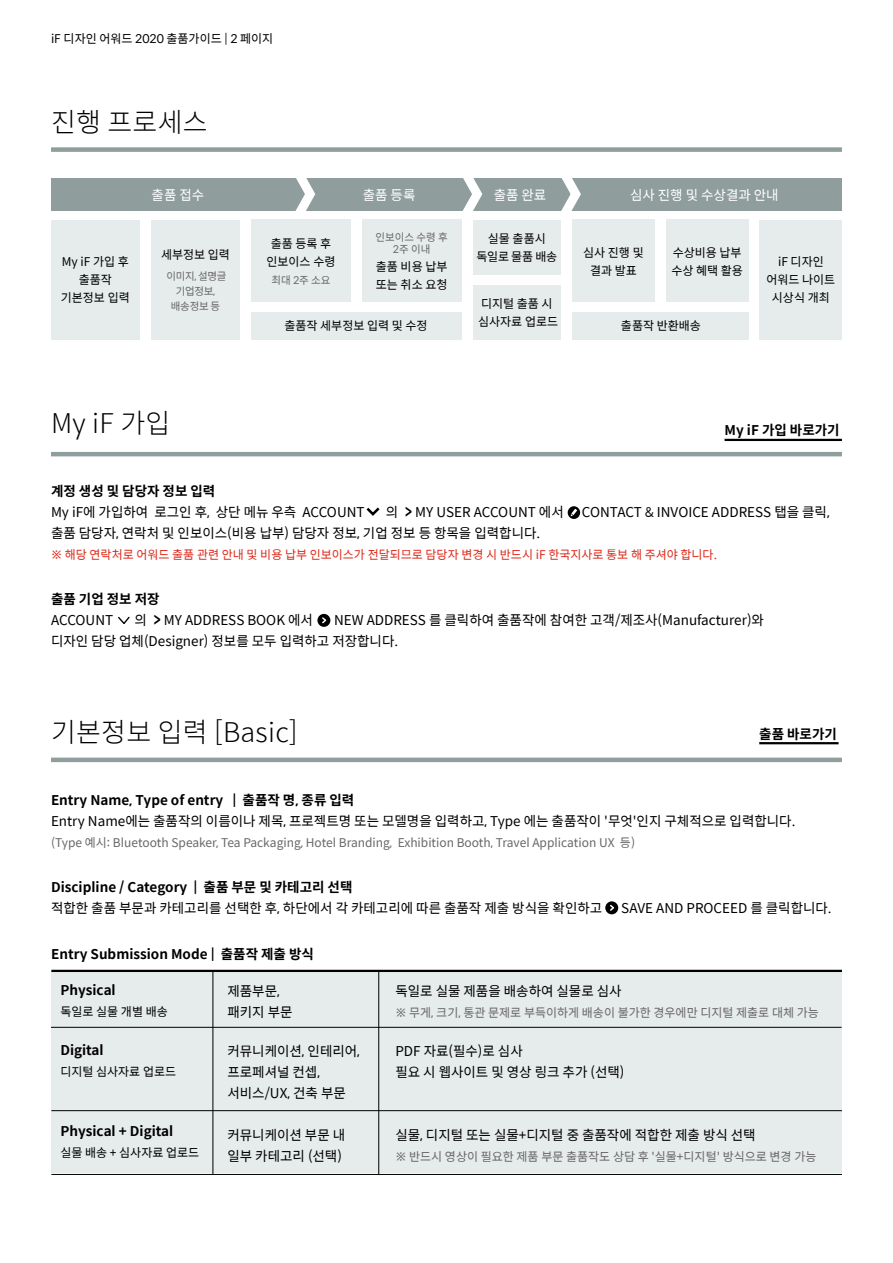
<style>
.page{position:relative;width:893px;height:1263px;background:#fff}
.page>*{position:absolute;margin:0;border:0;box-sizing:border-box;transform-origin:0 0}
.t1{font:300 27px "Spoqa Han Sans";letter-spacing:.01em;color:#000}
.t2{font:13.5px/21px "Spoqa Han Sans";color:#000}
.t3{font:700 13.5px "Spoqa Han Sans";color:#000}
.t4{font:13.5px "Spoqa Han Sans";color:#fff}
.t5{font:12px/18px "Spoqa Han Sans";color:#000;text-align:center}
.t6{font:12px "Spoqa Han Sans";color:#686867}
.t7{font:12px "Spoqa Han Sans";color:#dd2a1b}
.t8{font:12px/18px "Spoqa Han Sans";letter-spacing:-.02em;color:#000;text-align:center}
.t9{font:10.5px/15px "Spoqa Han Sans";letter-spacing:-.03em;color:#686867;text-align:center}
.t10{font:10.5px/12px "Spoqa Han Sans";color:#686867;text-align:center}
.s1{font-weight:700;font-size:15px}
</style>
<div class="page">
<div style="left:51px;top:972px;width:791px;height:201px;background:#e6ebeb"></div>
<div style="left:51px;top:147px;width:791px;height:5px;background:#8f9d9d"></div>
<div style="left:51px;top:220px;width:89px;height:119px;background:#e6ebeb"></div>
<div style="left:251px;top:220px;width:99px;height:82px;background:#e6ebeb"></div>
<div style="left:362px;top:220px;width:99px;height:82px;background:#e6ebeb"></div>
<div style="left:572px;top:220px;width:82px;height:82px;background:#e6ebeb"></div>
<div style="left:666px;top:220px;width:82px;height:82px;background:#e6ebeb"></div>
<div style="left:760px;top:220px;width:82px;height:119px;background:#e6ebeb"></div>
<div style="left:51px;top:179px;width:254px;height:32px;background:#8f9d9d"></div>
<div style="left:305px;top:179px;width:168px;height:32px;background:#8f9d9d"></div>
<div style="left:473px;top:284px;width:88px;height:55px;background:#e6ebeb"></div>
<div style="left:473px;top:220px;width:88px;height:55px;background:#e6ebeb"></div>
<div style="left:251px;top:312px;width:210px;height:27px;background:#e6ebeb"></div>
<div style="left:473px;top:179px;width:94px;height:32px;background:#8f9d9d"></div>
<div style="left:567px;top:179px;width:275px;height:32px;background:#8f9d9d"></div>
<div style="left:573px;top:312px;width:176px;height:27px;background:#e6ebeb"></div>
<div style="left:151px;top:220px;width:89px;height:119px;background:#e6ebeb"></div>
<svg style="left:288px;top:178px;width:32px;height:42px"></svg>
<svg style="left:455px;top:178px;width:33px;height:46px"></svg>
<svg style="left:554px;top:178px;width:32px;height:42px"></svg>
<hr style="left:51px;top:452px;width:791px;height:4px;background:#8f9d9d">
<svg style="left:118px;top:616px;width:12px;height:8px"></svg>
<svg style="left:568px;top:506px;width:12px;height:13px"></svg>
<svg style="left:317px;top:614px;width:13px;height:13px"></svg>
<svg style="left:321px;top:616px;width:7px;height:9px"></svg>
<hr style="left:725px;top:439px;width:117px;height:2px;background:#000">
<svg style="left:605px;top:901px;width:13px;height:13px"></svg>
<svg style="left:608px;top:903px;width:7px;height:9px"></svg>
<hr style="left:51px;top:758px;width:791px;height:4px;background:#8f9d9d">
<hr style="left:759px;top:742px;width:79px;height:2px;background:#000">
<hr style="left:51px;top:1027px;width:791px;height:1px;background:#000">
<hr style="left:51px;top:1110px;width:791px;height:1px;background:#000">
<hr style="left:51px;top:1174px;width:791px;height:1px;background:#000">
<hr style="left:51px;top:970px;width:791px;height:2px;background:#000">
<hr style="left:213px;top:970px;width:1px;height:204px;background:#000">
<hr style="left:378px;top:970px;width:1px;height:204px;background:#000">
<svg style="left:366px;top:507px;width:14px;height:9px"></svg>
<p class="t5" style="left:51px;top:29px;width:224px">iF 디자인 어워드 2020 출품가이드 | 2 페이지</p>
<h1 class="t1" style="left:51px;top:107px;width:158px">진행 프로세스</h1>
<p class="t5" style="left:61px;top:253px;width:70px">My iF 가입 후 출품작 기본정보 입력</p>
<p class="t4" style="left:152px;top:187px;width:54px">출품 접수</p>
<p class="t4" style="left:363px;top:187px;width:54px">출품 등록</p>
<p class="t5" style="left:161px;top:246px;width:70px">세부정보 입력</p>
<p class="t9" style="left:166px;top:269px;width:62px">이미지, 설명글 기업정보, 배송정보 등</p>
<p class="t5" style="left:267px;top:235px;width:70px">출품 등록 후 인보이스 수령</p>
<p class="t9" style="left:271px;top:273px;width:61px">최대 2주 소요</p>
<p class="t10" style="left:375px;top:232px;width:74px">인보이스 수령 후<br>2주 이내</p>
<p class="t5" style="left:376px;top:258px;width:73px;text-align:left">출품 비용 납부 또는 취소 요청</p>
<p class="t5" style="left:284px;top:317px;width:145px">출품작 세부정보 입력 및 수정</p>
<p class="t4" style="left:494px;top:187px;width:54px">출품 완료</p>
<p class="t4" style="left:630px;top:187px;width:150px">심사 진행 및 수상결과 안내</p>
<p class="t8" style="left:476px;top:230px;width:82px">실물 출품시 독일로 물품 배송</p>
<p class="t5" style="left:478px;top:295px;width:81px;text-align:left">디지털 출품 시 심사자료 업로드</p>
<p class="t5" style="left:583px;top:244px;width:62px">심사 진행 및 결과 발표</p>
<p class="t5" style="left:671px;top:244px;width:73px;text-align:left">수상비용 납부 수상 혜택 활용</p>
<p class="t5" style="left:766px;top:253px;width:70px">iF 디자인 어워드 나이트 시상식 개최</p>
<p class="t5" style="left:621px;top:317px;width:81px">출품작 반환배송</p>
<h1 class="t1" style="left:51px;top:408px;width:121px">My iF 가입</h1>
<p class="t3" style="left:725px;top:423px;width:116px">My iF 가입 바로가기</p>
<p class="t3" style="left:51px;top:483px;width:166px">계정 생성 및 담당자 정보 입력</p>
<p class="t2" style="left:51px;top:502px;width:315px">My iF에 가입하여 로그인 후, 상단 메뉴 우측 ACCOUNT</p>
<p class="t2" style="left:386px;top:502px;width:180px">의 <span class="s1">&gt;</span> MY USER ACCOUNT 에서</p>
<p class="t2" style="left:582px;top:502px;width:249px">CONTACT &amp; INVOICE ADDRESS 탭을 클릭,</p>
<p class="t2" style="left:51px;top:523px;width:491px">출품 담당자, 연락처 및 인보이스(비용 납부) 담당자 정보, 기업 정보 등 항목을 입력합니다.</p>
<p class="t7" style="left:51px;top:548px;width:667px">※ 해당 연락처로 어워드 출품 관련 안내 및 비용 납부 인보이스가 전달되므로 담당자 변경 시 반드시 iF 한국지사로 통보 해 주셔야 합니다.</p>
<p class="t3" style="left:51px;top:591px;width:110px">출품 기업 정보 저장</p>
<p class="t2" style="left:51px;top:610px;width:64px">ACCOUNT</p>
<p class="t2" style="left:134px;top:610px;width:180px">의 <span class="s1">&gt;</span> MY ADDRESS BOOK 에서</p>
<p class="t2" style="left:51px;top:610px;width:714px;text-indent:283px">NEW ADDRESS 를 클릭하여 출품작에 참여한 고객/제조사(Manufacturer)와 디자인 담당 업체(Designer) 정보를 모두 입력하고 저장합니다.</p>
<h1 class="t1" style="left:51px;top:717px;width:248px">기본정보 입력 [Basic]</h1>
<p class="t3" style="left:759px;top:726px;width:79px">출품 바로가기</p>
<p class="t3" style="left:51px;top:793px;width:305px">Entry Name, Type of entry | 출품작 명, 종류 입력</p>
<p class="t2" style="left:51px;top:811px;width:746px">Entry Name에는 출품작의 이름이나 제목, 프로젝트명 또는 모델명을 입력하고, Type 에는 출품작이 '무엇'인지 구체적으로 입력합니다.</p>
<p class="t6" style="left:51px;top:836px;width:586px">(Type 예시: Bluetooth Speaker, Tea Packaging, Hotel Branding, Exhibition Booth, Travel Application UX 등)</p>
<p class="t3" style="left:51px;top:880px;width:303px">Discipline / Category | 출품 부문 및 카테고리 선택</p>
<p class="t2" style="left:51px;top:898px;width:553px">적합한 출품 부문과 카테고리를 선택한 후, 하단에서 각 카테고리에 따른 출품작 제출 방식을 확인하고</p>
<p class="t2" style="left:621px;top:898px;width:212px">SAVE AND PROCEED 를 클릭합니다.</p>
<p class="t3" style="left:51px;top:946px;width:264px">Entry Submission Mode | 출품작 제출 방식</p>
<p class="t3" style="left:60px;top:982px;width:57px">Physical</p>
<p class="t5" style="left:60px;top:1003px;width:109px">독일로 실물 개별 배송</p>
<p class="t3" style="left:60px;top:1042px;width:45px">Digital</p>
<p class="t5" style="left:60px;top:1063px;width:117px">디지털 심사자료 업로드</p>
<p class="t3" style="left:60px;top:1123px;width:115px">Physical + Digital</p>
<p class="t5" style="left:60px;top:1144px;width:140px">실물 배송 + 심사자료 업로드</p>
<p class="t2" style="left:227px;top:980px;width:67px">제품부문, 패키지 부문</p>
<p class="t2" style="left:227px;top:1040px;width:134px">커뮤니케이션, 인테리어, 프로페셔널 컨셉, 서비스/UX, 건축 부문</p>
<p class="t2" style="left:227px;top:1124px;width:119px">커뮤니케이션 부문 내 일부 카테고리 (선택)</p>
<p class="t2" style="left:395px;top:980px;width:228px">독일로 실물 제품을 배송하여 실물로 심사</p>
<p class="t6" style="left:395px;top:1005px;width:425px">※ 무게, 크기, 통관 문제로 부득이하게 배송이 불가한 경우에만 디지털 제출로 대체 가능</p>
<p class="t2" style="left:395px;top:1040px;width:231px">PDF 자료(필수)로 심사<br>필요 시 웹사이트 및 영상 링크 추가 (선택)</p>
<p class="t2" style="left:395px;top:1124px;width:362px">실물, 디지털 또는 실물+디지털 중 출품작에 적합한 제출 방식 선택</p>
<p class="t6" style="left:395px;top:1149px;width:423px">※ 반드시 영상이 필요한 제품 부문 출품작도 상담 후 '실물+디지털' 방식으로 변경 가능</p>
</div>
